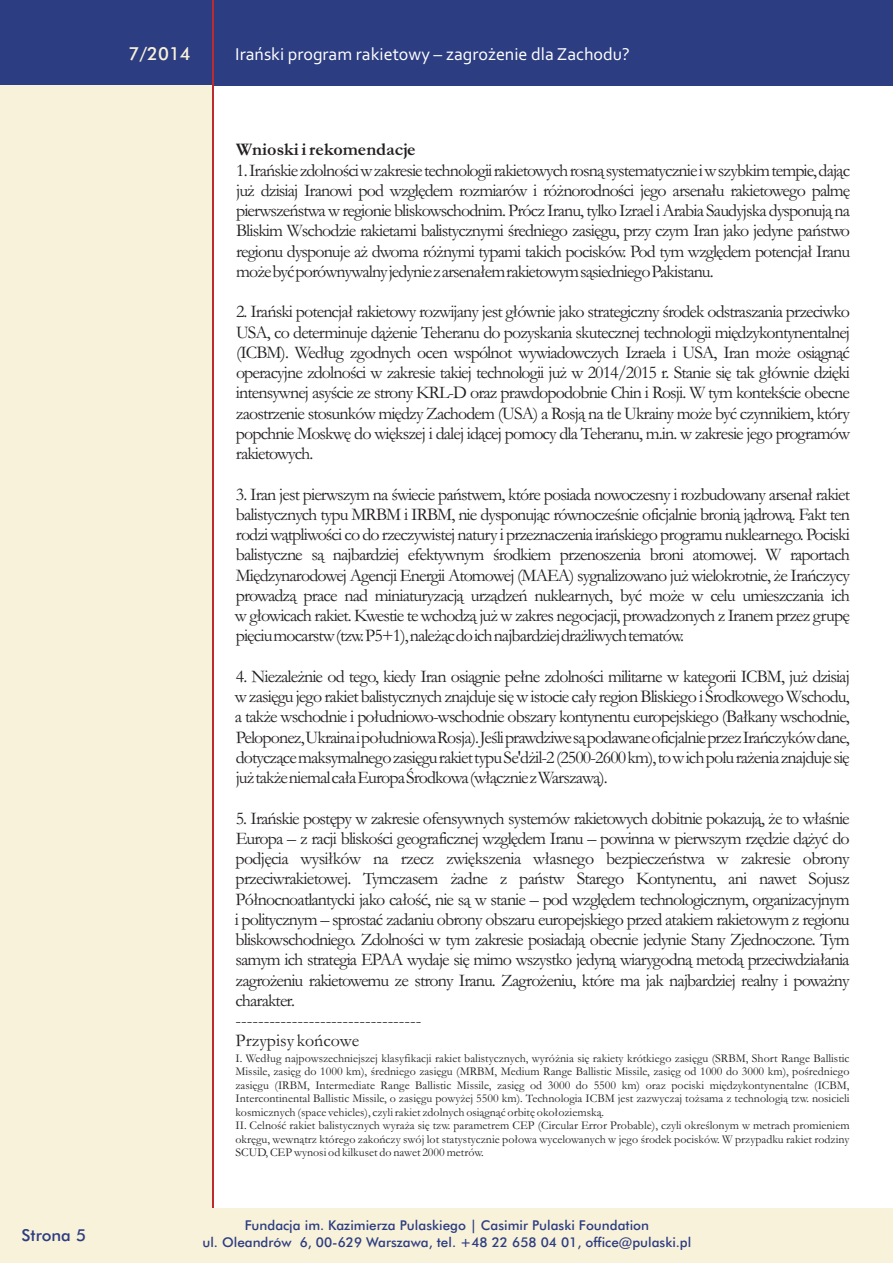
<style>
.page{position:relative;width:893px;height:1263px;background:#fff}
.page>*{position:absolute;margin:0;border:0;box-sizing:border-box;transform-origin:0 0}
.t1{font:18px/20.2px "Garamond";letter-spacing:-.05em;color:#231f20;text-align:justify}
.t2{font:18px "Corbel";color:#fff}
.t3{font:700 18px "Garamond";color:#231f20}
.t4{font:500 18px "Futura BT";color:#f9f2da}
.t5{font:500 16.5px "Futura BT";color:#2c3d82}
.t6{font:500 13.5px/16.2px "Futura BT";color:#2c3d82;text-align:center}
.t7{font:12px/13.5px "Garamond";color:#231f20}
</style>
<div class="page">
<div style="left:0;top:0;width:893px;height:85px;background:#2c3d82"></div>
<div style="left:0;top:85px;width:214px;height:1178px;background:#f9f2da"></div>
<hr style="left:213px;top:0;width:1px;height:1263px;background:#bd2a31">
<div style="left:0;top:1208px;width:893px;height:55px;background:#f9f2da"></div>
<p class="t5" style="left:22px;top:1229px;width:66px">Strona 5</p>
<p class="t4" style="left:129px;top:47px;width:64px">7/2014</p>
<p class="t2" style="left:235px;top:47px;width:396px">Irañski program rakietowy – zagro¿enie dla Zachodu?</p>
<p class="t3" style="left:236px;top:144px;width:181px">Wnioski i rekomendacje</p>
<p class="t1" style="left:236px;top:162px;width:616px">1.Irañskiezdolnoœciwzakresietechnologiirakietowychrosn¹systematycznieiwszybkimtempie,daj¹c ju¿ dzisiaj Iranowi pod wzglêdem rozmiarów i ró¿norodnoœci jego arsena³u rakietowego palmê pierwszeñstwa w regionie bliskowschodnim. Prócz Iranu, tylko Izrael i Arabia Saudyjska dysponuj¹ na Bliskim Wschodzie rakietami balistycznymi œredniego zasiêgu, przy czym Iran jako jedyne pañstwo regionu dysponuje a¿ dwoma ró¿nymi typami takich pocisków. Pod tym wzglêdem potencja³ Iranu mo¿ebyæporównywalnyjedyniezarsena³emrakietowyms¹siedniegoPakistanu.</p>
<p class="t1" style="left:236px;top:304px;width:616px">2. Irañski potencja³ rakietowy rozwijany jest g³ównie jako strategiczny œrodek odstraszania przeciwko USA, co determinuje d¹¿enie Teheranu do pozyskania skutecznej technologii miêdzykontynentalnej (ICBM). Wed³ug zgodnych ocen wspólnot wywiadowczych Izraela i USA, Iran mo¿e osi¹gn¹æ operacyjne zdolnoœci w zakresie takiej technologii ju¿ w 2014/2015 r. Stanie siê tak g³ównie dziêki intensywnej asyœcie ze strony KRL-D oraz prawdopodobnie Chin i Rosji. W tym kontekœcie obecne zaostrzenie stosunków miêdzy Zachodem (USA) a Rosj¹ na tle Ukrainy mo¿e byæ czynnikiem, który popchnie Moskwê do wiêkszej i dalej id¹cej pomocy dla Teheranu, m.in. w zakresie jego programów rakietowych.</p>
<p class="t1" style="left:235px;top:486px;width:617px">3. Iran jest pierwszym na œwiecie pañstwem, które posiada nowoczesny i rozbudowany arsena³ rakiet balistycznych typu MRBM i IRBM, nie dysponuj¹c równoczeœnie oficjalnie broni¹ j¹drow¹. Fakt ten rodzi w¹tpliwoœci co do rzeczywistej natury i przeznaczenia irañskiego programu nuklearnego. Pociski balistyczne s¹ najbardziej efektywnym œrodkiem przenoszenia broni atomowej. W raportach Miêdzynarodowej Agencji Energii Atomowej (MAEA) sygnalizowano ju¿ wielokrotnie, ¿e Irañczycy prowadz¹ prace nad miniaturyzacj¹ urz¹dzeñ nuklearnych, byæ mo¿e w celu umieszczania ich w g³owicach rakiet. Kwestie te wchodz¹ ju¿ w zakres negocjacji, prowadzonych z Iranem przez grupê piêciumocarstw(tzw.P5+1),nale¿¹cdoichnajbardziejdra¿liwychtematów.</p>
<p class="t1" style="left:235px;top:668px;width:616px">4. Niezale¿nie od tego, kiedy Iran osi¹gnie pe³ne zdolnoœci militarne w kategorii ICBM, ju¿ dzisiaj w zasiêgu jego rakiet balistycznych znajduje siê w istocie ca³y region Bliskiego i Œrodkowego Wschodu, a tak¿e wschodnie i po³udniowo-wschodnie obszary kontynentu europejskiego (Ba³kany wschodnie, Peloponez,Ukrainaipo³udniowaRosja).Jeœliprawdziwes¹podawaneoficjalnieprzezIrañczykówdane, dotycz¹cemaksymalnegozasiêgurakiettypuSe'd¿il-2(2500-2600km),towichpolura¿eniaznajdujesiê ju¿tak¿eniemalca³aEuropaŒrodkowa(w³¹czniezWarszaw¹).</p>
<p class="t1" style="left:235px;top:810px;width:617px;text-align:left">5. Irañskie postêpy w zakresie ofensywnych systemów rakietowych dobitnie pokazuj¹, ¿e to w³aœnie Europa – z racji bliskoœci geograficznej wzglêdem Iranu – powinna w pierwszym rzêdzie d¹¿yæ do podjêcia wysi³ków na rzecz zwiêkszenia w³asnego bezpieczeñstwa w zakresie obrony przeciwrakietowej. Tymczasem ¿adne z pañstw Starego Kontynentu, ani nawet Sojusz Pó³nocnoatlantycki jako ca³oœæ, nie s¹ w stanie – pod wzglêdem technologicznym, organizacyjnym i politycznym – sprostaæ zadaniu obrony obszaru europejskiego przed atakiem rakietowym z regionu bliskowschodniego. Zdolnoœci w tym zakresie posiadaj¹ obecnie jedynie Stany Zjednoczone. Tym samym ich strategia EPAA wydaje siê mimo wszystko jedyn¹ wiarygodn¹ metod¹ przeciwdzia³ania zagro¿eniu rakietowemu ze strony Iranu. Zagro¿eniu, które ma jak najbardziej realny i powa¿ny charakter.<br>---------------------------------<br>Przypisy koñcowe</p>
<p class="t7" style="left:235px;top:1052px;width:616px">I. Wed³ug najpowszechniejszej klasyfikacji rakiet balistycznych, wyró¿nia siê rakiety krótkiego zasiêgu (SRBM, Short Range Ballistic Missile, zasiêg do 1000 km), œredniego zasiêgu (MRBM, Medium Range Ballistic Missile, zasiêg od 1000 do 3000 km), poœredniego zasiêgu (IRBM, Intermediate Range Ballistic Missile, zasiêg od 3000 do 5500 km) oraz pociski miêdzykontynentalne (ICBM, Intercontinental Ballistic Missile, o zasiêgu powy¿ej 5500 km). Technologia ICBM jest zazwyczaj to¿sama z technologi¹ tzw. nosicieli kosmicznych (space vehicles), czyli rakiet zdolnych osi¹gn¹æ orbitê oko³oziemsk¹.<br>II. Celnoœæ rakiet balistycznych wyra¿a siê tzw. parametrem CEP (Circular Error Probable), czyli okreœlonym w metrach promieniem okrêgu, wewn¹trz którego zakoñczy swój lot statystycznie po³owa wycelowanych w jego œrodek pocisków. W przypadku rakiet rodziny SCUD, CEP wynosi od kilkuset do nawet 2000 metrów.</p>
<p class="t6" style="left:202px;top:1219px;width:490px">Fundacja im. Kazimierza Pulaskiego | Casimir Pulaski Foundation<br>ul. Oleandrów 6, 00-629 Warszawa, tel. +48 22 658 04 01, office@pulaski.pl</p>
</div>
